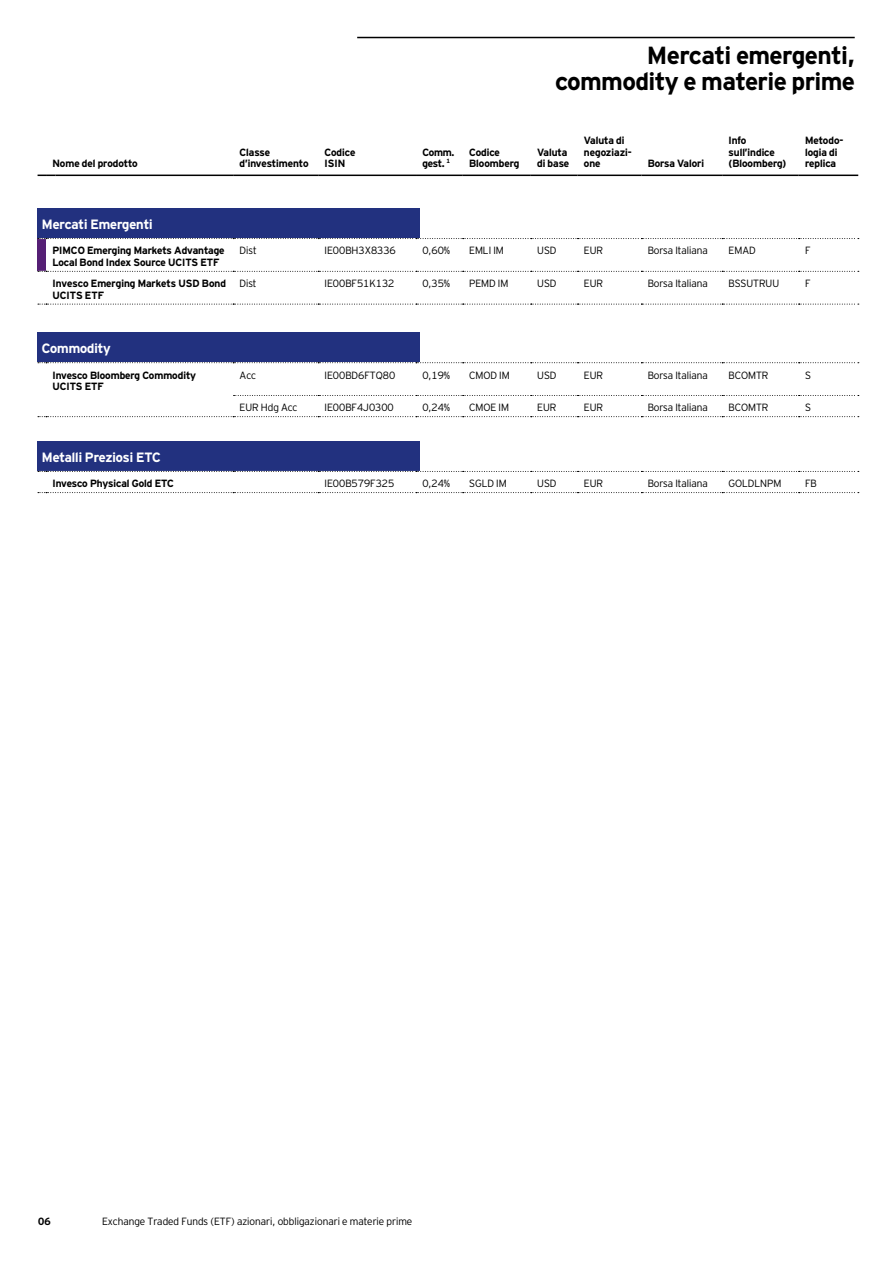
<style>
.page{position:relative;width:893px;height:1263px;background:#fff}
.page>*{position:absolute;margin:0;border:0;box-sizing:border-box;transform-origin:0 0}
.t1{font:700 24.75px/26.1px "Invesco Interstate";color:#000;text-align:right}
.t2{font:700 13.5px "Invesco Interstate";color:#fff}
.t3{font:300 10.5px "Invesco Interstate";color:#000}
.t4{font:700 10.5px/11.1px "Invesco Interstate";color:#000}
.t5{font:700 10.5px/11.1px "Invesco Interstate";letter-spacing:-.025em;color:#000}
</style>
<div class="page">
<hr style="left:357px;top:37px;width:498px;height:1px;background:#000">
<svg style="left:38px;top:175px;width:17px;height:1px"></svg>
<hr style="left:55px;top:175px;width:178px;height:1px;background:#000">
<hr style="left:233px;top:175px;width:85px;height:1px;background:#000">
<hr style="left:318px;top:175px;width:98px;height:1px;background:#000">
<hr style="left:416px;top:175px;width:47px;height:1px;background:#000">
<hr style="left:463px;top:175px;width:68px;height:1px;background:#000">
<hr style="left:531px;top:175px;width:47px;height:1px;background:#000">
<hr style="left:578px;top:175px;width:63px;height:1px;background:#000">
<hr style="left:641px;top:175px;width:81px;height:1px;background:#000">
<hr style="left:722px;top:175px;width:77px;height:1px;background:#000">
<hr style="left:799px;top:175px;width:59px;height:1px;background:#000">
<div style="left:38px;top:333px;width:382px;height:29px;background:#22317f"></div>
<svg style="left:234px;top:395px;width:625px;height:1px"></svg>
<svg style="left:38px;top:416px;width:821px;height:1px"></svg>
<svg style="left:38px;top:362px;width:821px;height:1px"></svg>
<div style="left:38px;top:441px;width:382px;height:30px;background:#22317f"></div>
<svg style="left:38px;top:471px;width:821px;height:1px"></svg>
<svg style="left:38px;top:492px;width:821px;height:1px"></svg>
<div style="left:38px;top:208px;width:382px;height:30px;background:#22317f"></div>
<div style="left:38px;top:239px;width:8px;height:32px;background:#551f75"></div>
<svg style="left:38px;top:304px;width:821px;height:1px"></svg>
<svg style="left:38px;top:238px;width:821px;height:1px"></svg>
<svg style="left:38px;top:271px;width:821px;height:1px"></svg>
<h1 class="t1" style="left:555px;top:42px;width:301px">Mercati emergenti, commodity e materie prime</h1>
<p class="t4" style="left:52px;top:157px;width:87px">Nome del prodotto</p>
<p class="t4" style="left:240px;top:146px;width:70px">Classe d’investimento</p>
<p class="t4" style="left:325px;top:146px;width:32px">Codice<br>ISIN</p>
<p class="t5" style="left:422px;top:146px;width:33px">Comm. gest. <sup>1</sup></p>
<p class="t4" style="left:469px;top:146px;width:52px">Codice<br>Bloomberg</p>
<p class="t4" style="left:537px;top:146px;width:34px">Valuta di base</p>
<p class="t4" style="left:584px;top:135px;width:49px">Valuta di negoziazi&shy;one</p>
<p class="t4" style="left:648px;top:157px;width:58px">Borsa Valori</p>
<p class="t4" style="left:728px;top:135px;width:59px">Info sull’indice (Bloomberg)</p>
<p class="t4" style="left:805px;top:135px;width:40px">Metodo&shy;logia di replica</p>
<p class="t2" style="left:42px;top:216px;width:112px">Mercati Emergenti</p>
<p class="t4" style="left:52px;top:245px;width:174px;line-height:11.6px">PIMCO Emerging Markets Advantage<br>Local Bond Index Source UCITS ETF</p>
<p class="t3" style="left:240px;top:244px;width:19px">Dist</p>
<p class="t3" style="left:325px;top:244px;width:73px">IE00BH3X8336</p>
<p class="t3" style="left:422px;top:244px;width:29px">0,60%</p>
<p class="t3" style="left:469px;top:244px;width:36px">EMLI IM</p>
<p class="t3" style="left:537px;top:244px;width:21px">USD</p>
<p class="t3" style="left:584px;top:244px;width:21px">EUR</p>
<p class="t3" style="left:648px;top:244px;width:61px">Borsa Italiana</p>
<p class="t3" style="left:728px;top:244px;width:29px">EMAD</p>
<p class="t3" style="left:805px;top:244px;width:7px">F</p>
<p class="t4" style="left:52px;top:278px;width:175px;line-height:11.6px">Invesco Emerging Markets USD Bond<br>UCITS ETF</p>
<p class="t3" style="left:240px;top:277px;width:19px">Dist</p>
<p class="t3" style="left:325px;top:277px;width:71px">IE00BF51K132</p>
<p class="t3" style="left:422px;top:277px;width:29px">0,35%</p>
<p class="t3" style="left:469px;top:277px;width:41px">PEMD IM</p>
<p class="t3" style="left:537px;top:277px;width:21px">USD</p>
<p class="t3" style="left:584px;top:277px;width:21px">EUR</p>
<p class="t3" style="left:648px;top:277px;width:61px">Borsa Italiana</p>
<p class="t3" style="left:728px;top:277px;width:52px">BSSUTRUU</p>
<p class="t3" style="left:805px;top:277px;width:7px">F</p>
<p class="t2" style="left:42px;top:340px;width:70px">Commodity</p>
<p class="t4" style="left:52px;top:369px;width:145px;line-height:11.6px">Invesco Bloomberg Commodity<br>UCITS ETF</p>
<p class="t3" style="left:240px;top:368px;width:18px">Acc</p>
<p class="t3" style="left:325px;top:368px;width:72px">IE00BD6FTQ80</p>
<p class="t3" style="left:422px;top:368px;width:29px">0,19%</p>
<p class="t3" style="left:469px;top:368px;width:42px">CMOD IM</p>
<p class="t3" style="left:537px;top:368px;width:21px">USD</p>
<p class="t3" style="left:584px;top:368px;width:21px">EUR</p>
<p class="t3" style="left:648px;top:368px;width:61px">Borsa Italiana</p>
<p class="t3" style="left:728px;top:368px;width:41px">BCOMTR</p>
<p class="t3" style="left:805px;top:368px;width:7px">S</p>
<p class="t3" style="left:240px;top:401px;width:59px">EUR Hdg Acc</p>
<p class="t3" style="left:325px;top:401px;width:71px">IE00BF4J0300</p>
<p class="t3" style="left:422px;top:401px;width:29px">0,24%</p>
<p class="t3" style="left:469px;top:401px;width:41px">CMOE IM</p>
<p class="t3" style="left:537px;top:401px;width:21px">EUR</p>
<p class="t3" style="left:584px;top:401px;width:21px">EUR</p>
<p class="t3" style="left:648px;top:401px;width:61px">Borsa Italiana</p>
<p class="t3" style="left:728px;top:401px;width:41px">BCOMTR</p>
<p class="t3" style="left:805px;top:401px;width:7px">S</p>
<p class="t2" style="left:42px;top:449px;width:120px">Metalli Preziosi ETC</p>
<p class="t4" style="left:52px;top:478px;width:123px">Invesco Physical Gold ETC</p>
<p class="t3" style="left:325px;top:477px;width:71px">IE00B579F325</p>
<p class="t3" style="left:422px;top:477px;width:29px">0,24%</p>
<p class="t3" style="left:469px;top:477px;width:39px">SGLD IM</p>
<p class="t3" style="left:537px;top:477px;width:21px">USD</p>
<p class="t3" style="left:584px;top:477px;width:21px">EUR</p>
<p class="t3" style="left:648px;top:477px;width:61px">Borsa Italiana</p>
<p class="t3" style="left:728px;top:477px;width:54px">GOLDLNPM</p>
<p class="t3" style="left:805px;top:477px;width:13px">FB</p>
<p class="t4" style="left:38px;top:1216px;width:14px">06</p>
<p class="t3" style="left:102px;top:1215px;width:312px">Exchange Traded Funds (ETF) azionari, obbligazionari e materie prime</p>
</div>
